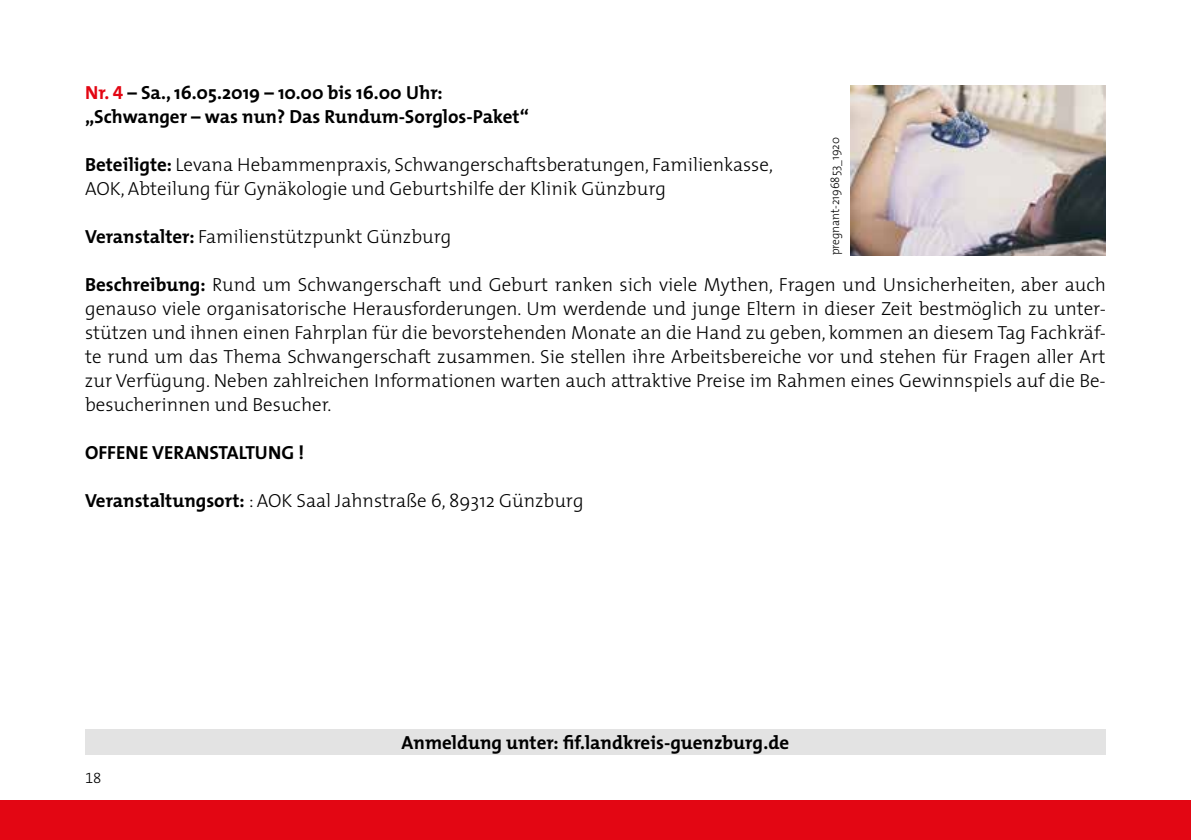
<style>
.page{position:relative;width:1191px;height:840px;background:#fff}
.page>*{position:absolute;margin:0;border:0;box-sizing:border-box;transform-origin:0 0}
.t1{font:300 19px/24px "The Mix";color:#000}
.t2{font:700 19px/24px "The Mix";color:#000}
.t3{font:15px "The Mix Light Expert";color:#000}
.t4{font:300 12px "The Mix";color:#000;scale:.95 1}
.s1{color:#e30613}
.s2{font-family:"The Mix Bold Expert";font-weight:400;color:#e30613}
.s3{font-weight:700}
</style>
<div class="page">
<div style="left:0;top:799px;width:1191px;height:40px;background:#e30613"></div>
<img style="left:850px;top:85px;width:256px;height:170px">
<div style="left:85px;top:729px;width:1021px;height:25px;background:#e3e3e3"></div>
<p class="t2" style="left:85px;top:80px;width:445px"><span class="s1">Nr.</span> <span class="s2">4</span> – Sa., 16.05.2019 – 10.00 bis 16.00 Uhr: „Schwanger – was nun? Das Rundum-Sorglos-Paket“</p>
<p class="t1" style="left:85px;top:152px;width:689px"><span class="s3">Beteiligte:</span> Levana Hebammenpraxis, Schwangerschaftsberatungen, Familienkasse,<br>AOK, Abteilung für Gynäkologie und Geburtshilfe der Klinik Günzburg</p>
<p class="t1" style="left:85px;top:224px;width:368px"><span class="s3">Veranstalter:</span> Familienstützpunkt Günzburg</p>
<p class="t1" style="left:85px;top:272px;width:1022px;text-align:justify"><span class="s3">Beschreibung:</span> Rund um Schwangerschaft und Geburt ranken sich viele Mythen, Fragen und Unsicherheiten, aber auch genauso viele organisatorische Herausforderungen. Um werdende und junge Eltern in dieser Zeit bestmöglich zu unter&shy;stützen und ihnen einen Fahrplan für die bevorstehenden Monate an die Hand zu geben, kommen an diesem Tag Fachkräf&shy;te rund um das Thema Schwangerschaft zusammen. Sie stellen ihre Arbeitsbereiche vor und stehen für Fragen aller Art zur Verfügung. Neben zahlreichen Informationen warten auch attraktive Preise im Rahmen eines Gewinnspiels auf die Be&shy;besucherinnen und Besucher.</p>
<p class="t2" style="left:85px;top:440px;width:221px">OFFENE VERANSTALTUNG !</p>
<p class="t1" style="left:85px;top:488px;width:500px"><span class="s3">Veranstaltungsort:</span> : AOK Saal Jahnstraße 6, 89312 Günzburg</p>
<p class="t4" style="left:825px;top:255px;width:126px;rotate:-90deg">pregnant-2196853_1920</p>
<p class="t3" style="left:85px;top:765px;width:18px">18</p>
<p class="t2" style="left:402px;top:729px;width:389px">Anmeldung unter: fif.landkreis-guenzburg.de</p>
</div>
